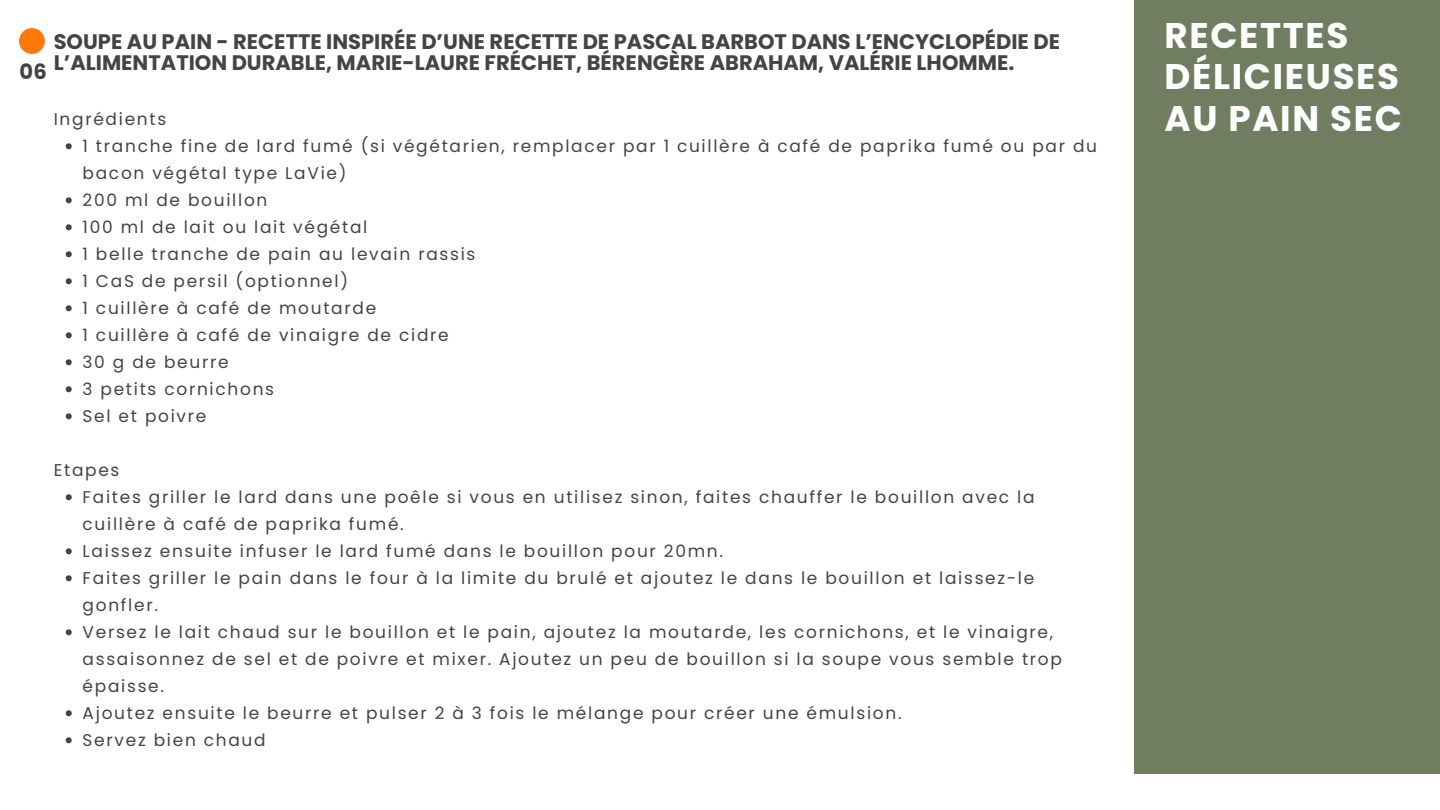
<style>
.page{position:relative;width:1440px;height:810px;background:#fff}
.page>*{position:absolute;margin:0;border:0;box-sizing:border-box;transform-origin:0 0}
.t1{font:700 35.6px/41.2px "Poppins";letter-spacing:.045em;color:#fff}
.t2{font:700 21px/21px "Poppins";color:#444}
.t3{font:17px/27px "Poppins";letter-spacing:.1em;color:#444}
</style>
<div class="page">
<div style="left:1134px;top:0;width:306px;height:774px;background:#717d61"></div>
<div style="left:19px;top:28px;width:26px;height:26px;background:#ff7809;border-radius:50%"></div>
<svg style="left:66px;top:143px;width:6px;height:6px"></svg>
<svg style="left:66px;top:197px;width:6px;height:6px"></svg>
<svg style="left:66px;top:224px;width:6px;height:6px"></svg>
<svg style="left:66px;top:251px;width:6px;height:6px"></svg>
<svg style="left:66px;top:278px;width:6px;height:6px"></svg>
<svg style="left:66px;top:305px;width:6px;height:6px"></svg>
<svg style="left:66px;top:332px;width:6px;height:6px"></svg>
<svg style="left:66px;top:359px;width:6px;height:6px"></svg>
<svg style="left:66px;top:386px;width:6px;height:6px"></svg>
<svg style="left:66px;top:413px;width:6px;height:6px"></svg>
<svg style="left:66px;top:494px;width:6px;height:6px"></svg>
<svg style="left:66px;top:548px;width:6px;height:6px"></svg>
<svg style="left:66px;top:575px;width:6px;height:6px"></svg>
<svg style="left:66px;top:629px;width:6px;height:6px"></svg>
<svg style="left:66px;top:710px;width:6px;height:6px"></svg>
<svg style="left:66px;top:737px;width:6px;height:6px"></svg>
<p class="t2" style="left:20px;top:61px;width:29px">06</p>
<p class="t2" style="left:54px;top:31px;width:1008px">SOUPE AU PAIN - RECETTE INSPIRÉE D’UNE RECETTE DE PASCAL BARBOT DANS L’ENCYCLOPÉDIE DE<br>L’ALIMENTATION DURABLE, MARIE-LAURE FRÉCHET, BÉRENGÈRE ABRAHAM, VALÉRIE LHOMME.</p>
<p class="t3" style="left:54px;top:106px;width:114px">Ingrédients</p>
<p class="t3" style="left:83px;top:133px;width:1016px">1 tranche fine de lard fumé (si végétarien, remplacer par 1 cuillère à café de paprika fumé ou par du bacon végétal type LaVie)</p>
<p class="t3" style="left:83px;top:187px;width:186px">200 ml de bouillon</p>
<p class="t3" style="left:83px;top:214px;width:286px">100 ml de lait ou lait végétal</p>
<p class="t3" style="left:83px;top:241px;width:394px">1 belle tranche de pain au levain rassis</p>
<p class="t3" style="left:83px;top:268px;width:267px">1 CaS de persil (optionnel)</p>
<p class="t3" style="left:83px;top:295px;width:295px">1 cuillère à café de moutarde</p>
<p class="t3" style="left:83px;top:322px;width:368px">1 cuillère à café de vinaigre de cidre</p>
<p class="t3" style="left:83px;top:349px;width:148px">30 g de beurre</p>
<p class="t3" style="left:83px;top:376px;width:193px">3 petits cornichons</p>
<p class="t3" style="left:83px;top:403px;width:125px">Sel et poivre</p>
<p class="t3" style="left:54px;top:457px;width:67px">Etapes</p>
<p class="t3" style="left:83px;top:484px;width:953px">Faites griller le lard dans une poêle si vous en utilisez sinon, faites chauffer le bouillon avec la cuillère à café de paprika fumé.</p>
<p class="t3" style="left:83px;top:538px;width:642px">Laissez ensuite infuser le lard fumé dans le bouillon pour 20mn.</p>
<p class="t3" style="left:83px;top:565px;width:953px">Faites griller le pain dans le four à la limite du brulé et ajoutez le dans le bouillon et laissez-le gonfler.</p>
<p class="t3" style="left:83px;top:619px;width:981px">Versez le lait chaud sur le bouillon et le pain, ajoutez la moutarde, les cornichons, et le vinaigre, assaisonnez de sel et de poivre et mixer. Ajoutez un peu de bouillon si la soupe vous semble trop épaisse.</p>
<p class="t3" style="left:83px;top:700px;width:820px">Ajoutez ensuite le beurre et pulser 2 à 3 fois le mélange pour créer une émulsion.</p>
<p class="t3" style="left:83px;top:727px;width:185px">Servez bien chaud</p>
<p class="t1" style="left:1164px;top:15px;width:239px">RECETTES<br>DÉLICIEUSES<br>AU PAIN SEC</p>
</div>
